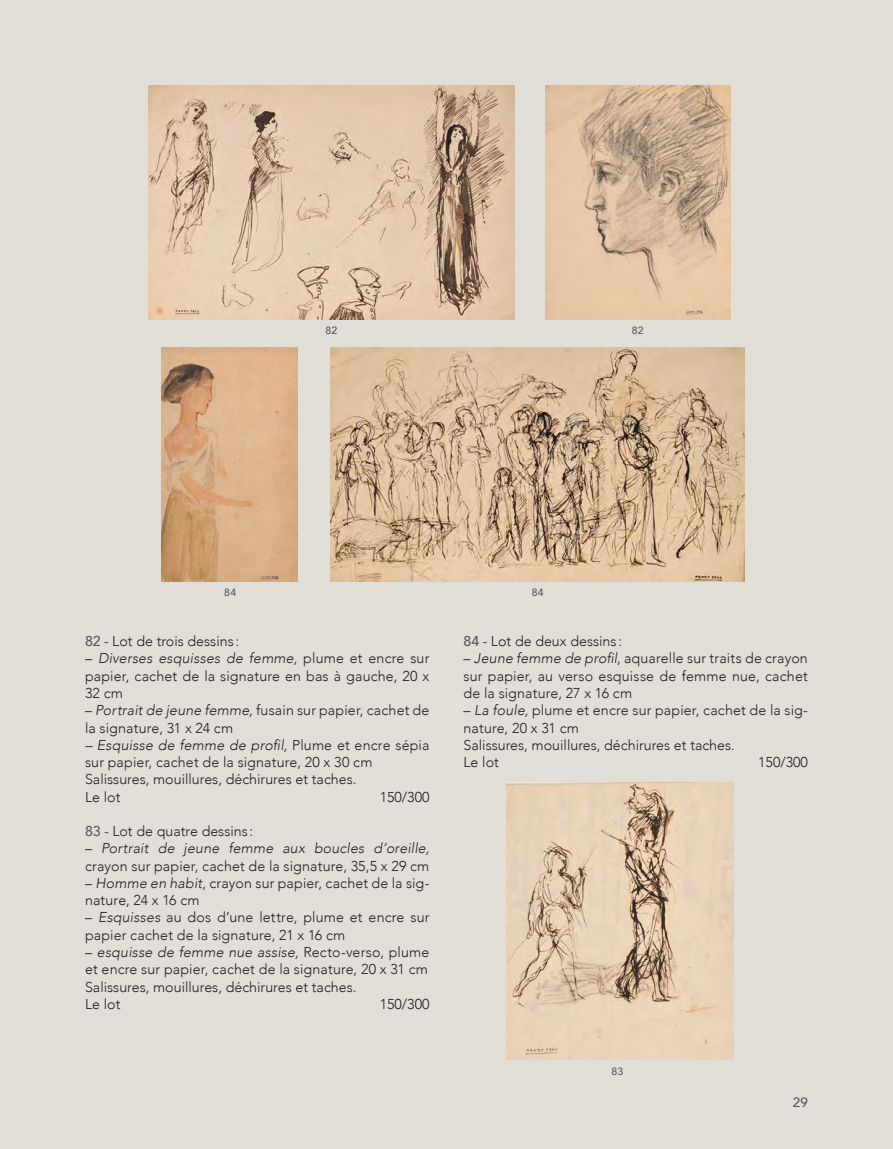
<style>
.page{position:relative;width:893px;height:1149px;background:#fff}
.page>*{position:absolute;margin:0;border:0;box-sizing:border-box;transform-origin:0 0}
.titre_oeuvre{font:300 14.25px/17.2px "Avenir";letter-spacing:.005em;color:#231f20}
.t1{font:500 13.5px "Avenir";color:#57585a}
.t2{font:500 10.5px "Avenir";letter-spacing:.02em;color:#57585a}
.s1{font-weight:500;color:#57585a}
.s2{font-style:italic}
</style>
<div class="page">
<div style="left:0;top:0;width:893px;height:1148px;background:#e1dfd8"></div>
<img style="left:148px;top:85px;width:367px;height:234px">
<img style="left:545px;top:85px;width:185px;height:234px">
<img style="left:506px;top:782px;width:228px;height:277px">
<img style="left:161px;top:347px;width:137px;height:234px">
<img style="left:331px;top:347px;width:414px;height:234px">
<p class="t2" style="left:326px;top:321px;width:13px">82</p>
<p class="t2" style="left:632px;top:321px;width:13px">82</p>
<p class="t2" style="left:224px;top:583px;width:13px">84</p>
<p class="t2" style="left:532px;top:583px;width:13px">84</p>
<p class="titre_oeuvre" style="left:85px;top:632px;width:156px"><span class="s1">82 -</span> Lot de trois dessins :</p>
<p class="titre_oeuvre" style="left:85px;top:649px;width:346px;text-align:justify">– <span class="s2">Diverses esquisses de femme,</span> plume et encre sur papier, cachet de la signature en bas à gauche, 20 x 32 cm</p>
<p class="titre_oeuvre" style="left:85px;top:701px;width:346px">– <span class="s2">Portrait de jeune femme,</span> fusain sur papier, cachet de la signature, 31 x 24 cm</p>
<p class="titre_oeuvre" style="left:85px;top:736px;width:346px"><span class="s2">– Esquisse de femme de profil,</span> Plume et encre sépia sur papier, cachet de la signature, 20 x 30 cm</p>
<p class="titre_oeuvre" style="left:85px;top:770px;width:273px">Salissures, mouillures, déchirures et taches.</p>
<p class="titre_oeuvre" style="left:85px;top:787px;width:37px">Le lot</p>
<p class="titre_oeuvre" style="left:380px;top:787px;width:51px">150/300</p>
<p class="titre_oeuvre" style="left:85px;top:822px;width:170px"><span class="s1">83 -</span> Lot de quatre dessins :</p>
<p class="titre_oeuvre" style="left:85px;top:839px;width:346px">– <span class="s2">Portrait de jeune femme aux boucles d’oreille, </span>crayon sur papier, cachet de la signature, 35,5 x 29 cm</p>
<p class="titre_oeuvre" style="left:85px;top:874px;width:346px">– <span class="s2">Homme en habit</span>, crayon sur papier, cachet de la sig&shy;nature, 24 x 16 cm</p>
<p class="titre_oeuvre" style="left:85px;top:908px;width:346px">– <span class="s2">Esquisses</span> au dos d’une lettre, plume et encre sur papier cachet de la signature, 21 x 16 cm</p>
<p class="titre_oeuvre" style="left:85px;top:943px;width:346px">– <span class="s2">esquisse de femme nue assise,</span> Recto-verso, plume et encre sur papier, cachet de la signature, 20 x 31 cm</p>
<p class="titre_oeuvre" style="left:85px;top:977px;width:273px">Salissures, mouillures, déchirures et taches.</p>
<p class="titre_oeuvre" style="left:85px;top:994px;width:37px">Le lot</p>
<p class="titre_oeuvre" style="left:380px;top:994px;width:51px">150/300</p>
<p class="titre_oeuvre" style="left:463px;top:632px;width:160px"><span class="s1">84 -</span> Lot de deux dessins :</p>
<p class="titre_oeuvre" style="left:463px;top:649px;width:346px;text-align:justify">– <span class="s2">Jeune femme de profil</span>, aquarelle sur traits de crayon sur papier, au verso esquisse de femme nue, cachet de la signature, 27 x 16 cm</p>
<p class="titre_oeuvre" style="left:463px;top:701px;width:346px">– <span class="s2">La foule,</span> plume et encre sur papier, cachet de la sig&shy;nature, 20 x 31 cm</p>
<p class="titre_oeuvre" style="left:463px;top:736px;width:273px">Salissures, mouillures, déchirures et taches.</p>
<p class="titre_oeuvre" style="left:463px;top:753px;width:37px">Le lot</p>
<p class="titre_oeuvre" style="left:758px;top:753px;width:51px">150/300</p>
<p class="t2" style="left:611px;top:1061px;width:13px">83</p>
<p class="t1" style="left:793px;top:1090px;width:17px">29</p>
</div>
